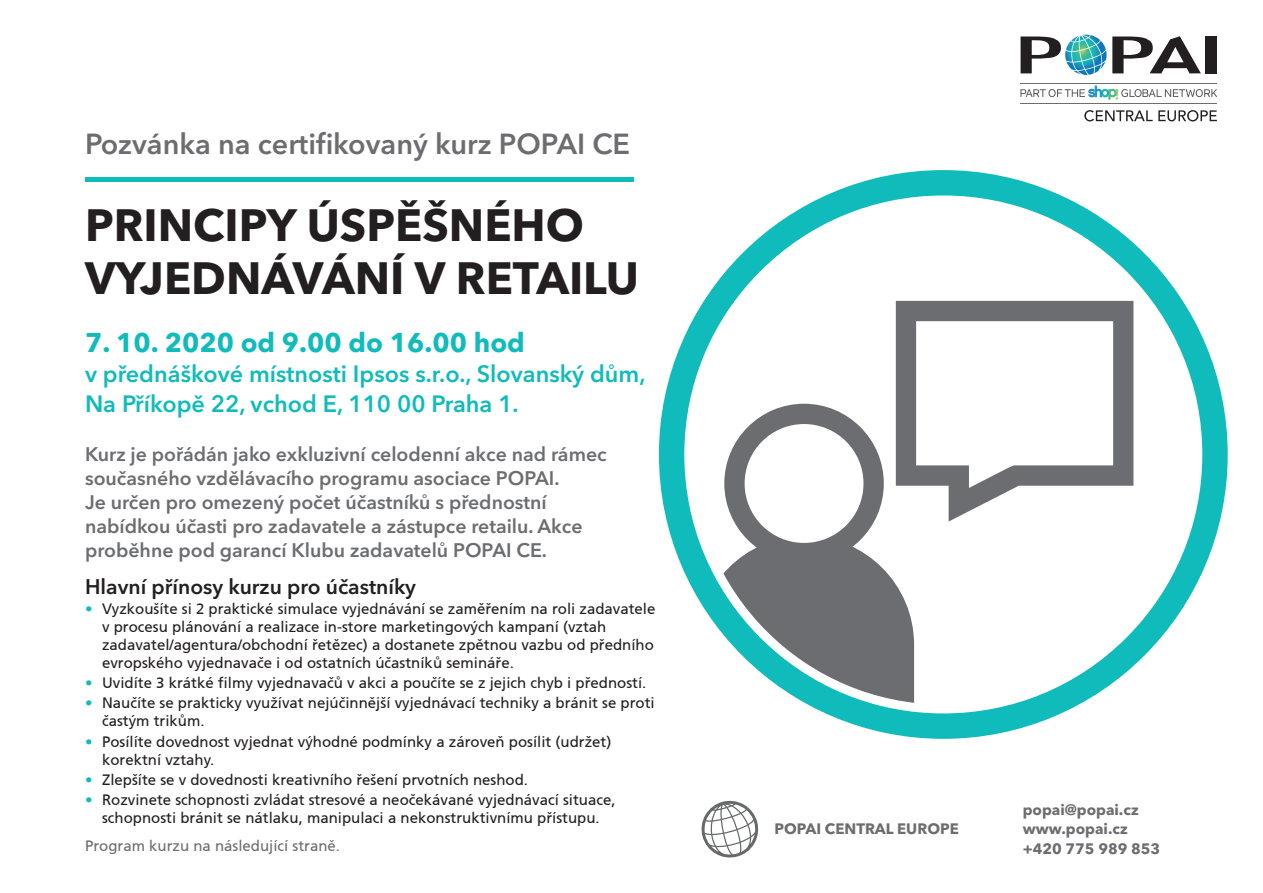
<style>
.page{position:relative;width:1263px;height:893px;background:#fff}
.page>*{position:absolute;margin:0;border:0;box-sizing:border-box;transform-origin:0 0}
.t1{font:700 44.85px/53.6px "Avenir Next LT Pro";color:#231f20}
.t2{font:600 28.8px "Avenir Next LT Pro";color:#6c6d70}
.t3{font:700 26.85px "Avenir Next LT Pro";color:#0fbbbb}
.t4{font:600 23.4px/30.2px "Avenir Next LT Pro";color:#0fbbbb}
.t5{font:600 21px "Avenir Next LT Pro";color:#231f20}
.t6{font:600 19.5px/24px "Avenir Next LT Pro";color:#6c6d70}
.t7{font:15px/18px "Frutiger CE";color:#231f20}
.t8{font:700 15px/19.5px "Avenir Next LT Pro";color:#6c6d70}
.t9{font:15px "Frutiger CE";color:#6c6d70}
.s1{color:#0fbbbb}
</style>
<div class="page">
<hr style="left:85px;top:178px;width:549px;height:4px;background:#0fbbbb">
<svg style="left:659px;top:170px;width:569px;height:569px"></svg>
<svg style="left:697px;top:404px;width:217px;height:300px"></svg>
<svg style="left:1020px;top:85px;width:197px;height:15px"></svg>
<svg style="left:1112px;top:36px;width:89px;height:37px"></svg>
<div style="left:1206px;top:36px;width:11px;height:37px;background:#231f20"></div>
<hr style="left:1020px;top:83px;width:197px;height:1px;background:#6c6d70">
<hr style="left:1020px;top:103px;width:197px;height:1px;background:#6c6d70">
<svg style="left:1020px;top:35px;width:86px;height:40px"></svg>
<svg style="left:1084px;top:110px;width:133px;height:11px"></svg>
<svg style="left:701px;top:800px;width:58px;height:58px"></svg>
<h2 class="t2" style="left:85px;top:127px;width:546px">Pozvánka na certifikovaný kurz POPAI CE</h2>
<h1 class="t1" style="left:85px;top:198px;width:555px">PRINCIPY ÚSPĚŠNÉHO<br>VYJEDNÁVÁNÍ V RETAILU</h1>
<h3 class="t3" style="left:85px;top:326px;width:441px">7. 10. 2020 od 9.00 do 16.00 hod</h3>
<h3 class="t4" style="left:85px;top:358px;width:562px">v přednáškové místnosti Ipsos s.r.o., Slovanský dům,<br>Na Příkopě 22, vchod E, 110 00 Praha 1.</h3>
<p class="t6" style="left:85px;top:442px;width:523px">Kurz je pořádán jako exkluzivní celodenní akce nad rámec současného vzdělávacího programu asociace POPAI.<br>Je určen pro omezený počet účastníků s přednostní nabídkou účasti pro zadavatele a zástupce retailu. Akce proběhne pod garancí Klubu zadavatelů POPAI CE.</p>
<h3 class="t5" style="left:85px;top:574px;width:332px">Hlavní přínosy kurzu pro účastníky</h3>
<p class="t7" style="left:102px;top:600px;width:555px;text-indent:-17px"><span class="s1">•</span> Vyzkoušíte si 2 praktické simulace vyjednávání se zaměřením na roli zadavatele v procesu plánování a realizace in-store marketingových kampaní (vztah zadavatel/agentura/obchodní řetězec) a dostanete zpětnou vazbu od předního evropského vyjednavače i od ostatních účastníků semináře.</p>
<p class="t7" style="left:85px;top:674px;width:563px"><span class="s1">•</span> Uvidíte 3 krátké filmy vyjednavačů v akci a poučíte se z jejich chyb i předností.</p>
<p class="t7" style="left:102px;top:694px;width:554px;text-indent:-17px"><span class="s1">•</span> Naučíte se prakticky využívat nejúčinnější vyjednávací techniky a bránit se proti častým trikům.</p>
<p class="t7" style="left:102px;top:732px;width:511px;text-indent:-17px"><span class="s1">•</span> Posílíte dovednost vyjednat výhodné podmínky a zároveň posílit (udržet) korektní vztahy.</p>
<p class="t7" style="left:85px;top:770px;width:444px"><span class="s1">•</span> Zlepšíte se v dovednosti kreativního řešení prvotních neshod.</p>
<p class="t7" style="left:85px;top:790px;width:532px;text-align:center"><span class="s1">•</span> Rozvinete schopnosti zvládat stresové a neočekávané vyjednávací situace, schopnosti bránit se nátlaku, manipulaci a nekonstruktivnímu přístupu.</p>
<p class="t9" style="left:85px;top:836px;width:257px">Program kurzu na následující straně.</p>
<p class="t8" style="left:774px;top:819px;width:186px">POPAI CENTRAL EUROPE</p>
<p class="t8" style="left:1023px;top:799px;width:139px">popai@popai.cz www.popai.cz +420 775 989 853</p>
</div>
